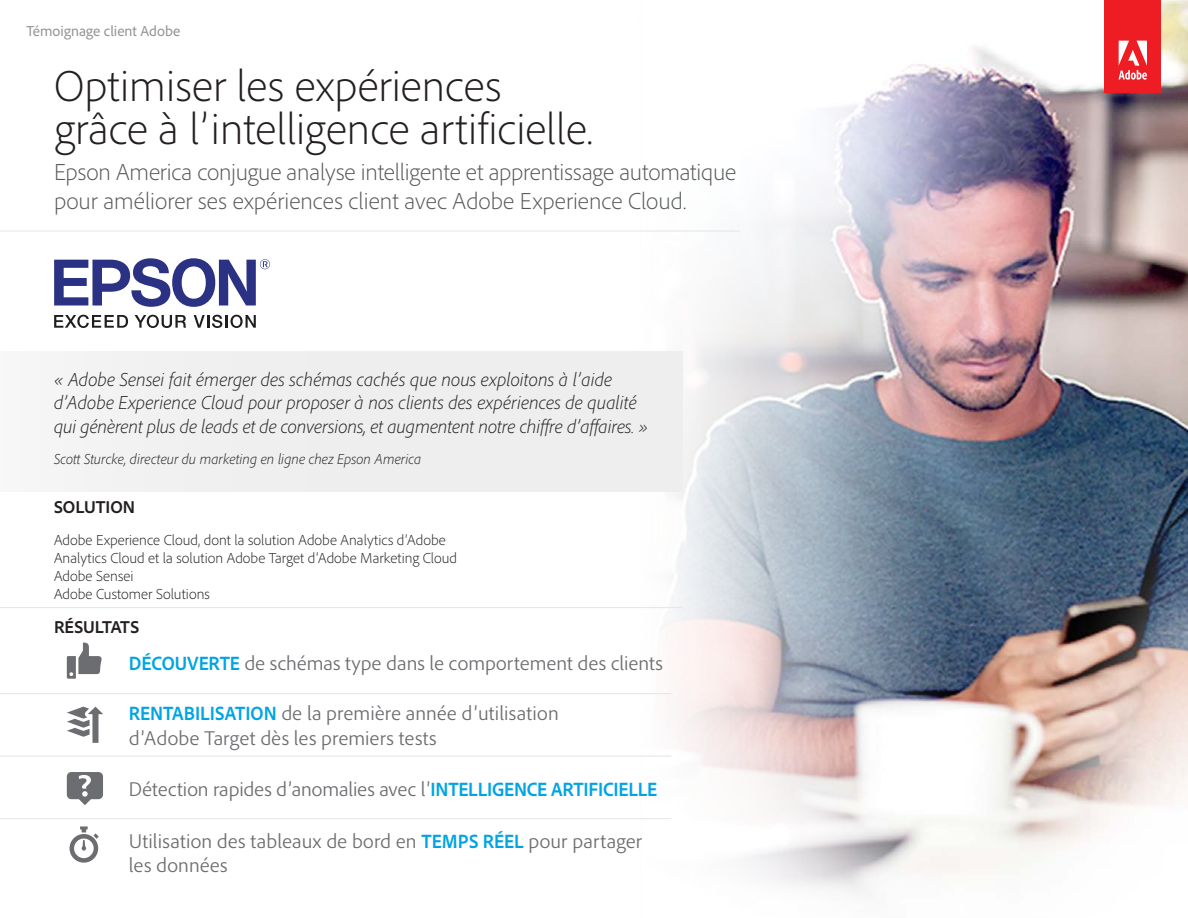
<style>
.page{position:relative;width:1188px;height:918px;background:#fff}
.page>*{position:absolute;margin:0;border:0;box-sizing:border-box;transform-origin:0 0}
.t1{font:300 45px/43.5px "Adobe Clean";letter-spacing:.005em;color:#231f20}
.t2{font:300 24px/28.8px "Adobe Clean";color:#57585a}
.t3{font:300 20.25px/24.3px "Adobe Clean";color:#6c6d70}
.t4{font:italic 300 19.5px/23.4px "Adobe Clean";color:#231f20}
.t5{font:700 18px "Adobe Clean";color:#231f20}
.t6{font:300 15px/18px "Adobe Clean";color:#231f20}
.t7{font:italic 300 15px "Adobe Clean";letter-spacing:.005em;color:#231f20}
.t8{font:15px "Adobe Clean";color:#939598}
.s1{font-weight:700;font-stretch:semi-condensed;color:#00a4e4}
</style>
<div class="page">
<img style="left:636px;top:0;width:552px;height:893px">
<div style="left:1105px;top:0;width:56px;height:92px;background:#ee1d23"></div>
<svg style="left:1118px;top:41px;width:29px;height:39px"></svg>
<div style="left:0;top:352px;width:682px;height:140px;background:#eeeeef"></div>
<hr style="left:0;top:607px;width:682px;height:1px;background:#e6e7e9">
<hr style="left:0;top:693px;width:671px;height:1px;background:#e6e7e9">
<hr style="left:0;top:756px;width:671px;height:1px;background:#e6e7e9">
<hr style="left:0;top:818px;width:671px;height:1px;background:#e6e7e9">
<hr style="left:0;top:230px;width:739px;height:2px;background:#e6e7e9">
<svg style="left:54px;top:315px;width:74px;height:13px"></svg>
<svg style="left:135px;top:315px;width:51px;height:13px"></svg>
<svg style="left:194px;top:315px;width:62px;height:13px"></svg>
<svg style="left:54px;top:258px;width:216px;height:49px"></svg>
<svg style="left:67px;top:643px;width:35px;height:36px"></svg>
<svg style="left:67px;top:707px;width:36px;height:36px"></svg>
<svg style="left:67px;top:772px;width:36px;height:33px"></svg>
<svg style="left:70px;top:826px;width:29px;height:37px"></svg>
<p class="t8" style="left:27px;top:21px;width:155px">Témoignage client Adobe</p>
<h1 class="t1" style="left:54px;top:63px;width:540px">Optimiser les expériences grâce à l’intelligence artificielle.</h1>
<p class="t2" style="left:54px;top:157px;width:684px">Epson America conjugue analyse intelligente et apprentissage automatique pour améliorer ses expériences client avec Adobe Experience Cloud.</p>
<p class="t4" style="left:54px;top:367px;width:596px">« Adobe Sensei fait émerger des schémas cachés que nous exploitons à l’aide d’Adobe Experience Cloud pour proposer à nos clients des expériences de qualité qui génèrent plus de leads et de conversions, et augmentent notre chiffre d’affaires. »</p>
<p class="t7" style="left:54px;top:450px;width:369px">Scott Sturcke, directeur du marketing en ligne chez Epson America</p>
<p class="t5" style="left:54px;top:495px;width:83px">SOLUTION</p>
<p class="t6" style="left:54px;top:530px;width:405px">Adobe Experience Cloud, dont la solution Adobe Analytics d’Adobe Analytics Cloud et la solution Adobe Target d’Adobe Marketing Cloud Adobe Sensei<br>Adobe Customer Solutions</p>
<p class="t5" style="left:54px;top:615px;width:87px">RÉSULTATS</p>
<p class="t3" style="left:129px;top:651px;width:536px"><span class="s1">DÉCOUVERTE</span> de schémas type dans le comportement des clients</p>
<p class="t3" style="left:129px;top:701px;width:431px"><span class="s1">RENTABILISATION</span> de la première année d’utilisation d’Adobe Target dès les premiers tests</p>
<p class="t3" style="left:129px;top:777px;width:530px">Détection rapides d’anomalies avec l’<span class="s1">INTELLIGENCE ARTIFICIELLE</span></p>
<p class="t3" style="left:129px;top:829px;width:515px">Utilisation des tableaux de bord en <span class="s1">TEMPS RÉEL</span> pour partager les données</p>
</div>
